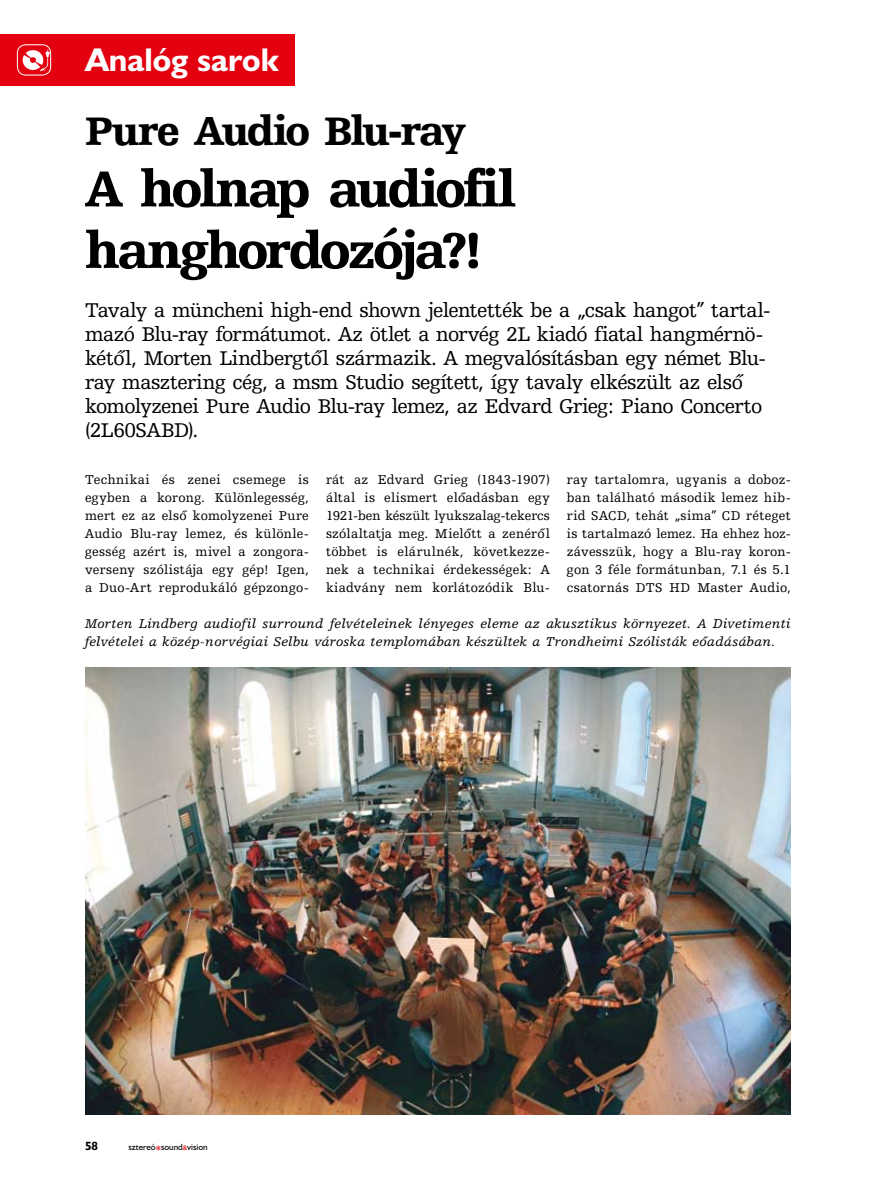
<style>
.page{position:relative;width:893px;height:1191px;background:#fff}
.page>*{position:absolute;margin:0;border:0;box-sizing:border-box;transform-origin:0 0}
.t1{font:52.5px/61.5px "Humanist Slabserif 712 Blk PFL";letter-spacing:-.07em;color:#000}
.t2{font:42px "Humanist Slabserif 712 Blk PFL";letter-spacing:-.06em;color:#000}
.t3{font:700 33px "Humanist 521 PFL";color:#fff}
.t4{font:21px/24px "Humanist Slabserif 712 PFL";letter-spacing:-.025em;color:#000}
.t5{font:13.5px/18px "Humanist Slabserif 712 PFL";letter-spacing:.02em;color:#000;text-align:justify}
.t6{font:italic 13.5px/18px "Humanist Slabserif 712 PFL";letter-spacing:.03em;color:#000}
.t7{font:700 12px "Humanist 521 PFL";color:#000}
.t8{font:9px "Humanist 521 PFL";color:#000}
.s1{font-size:12px;color:#e3000f}
.s2{font-size:6.75px;color:#e3000f}
</style>
<div class="page">
<div style="left:0;top:34px;width:295px;height:51px;background:#e3000f"></div>
<img style="left:85px;top:668px;width:706px;height:446px">
<img style="left:17px;top:45px;width:34px;height:30px">
<div style="left:17px;top:44px;width:34px;height:31px;border:1px solid #fff;border-radius:9px"></div>
<h3 class="t3" style="left:85px;top:39px;width:195px">Analóg sarok</h3>
<h2 class="t2" style="left:85px;top:105px;width:383px">Pure Audio Blu-ray</h2>
<h1 class="t1" style="left:85px;top:157px;width:433px">A holnap audiofil hanghordozója?!</h1>
<p class="t4" style="left:85px;top:298px;width:687px">Tavaly a müncheni high-end shown jelentették be a „csak hangot” tartal&shy;mazó Blu-ray formátumot. Az ötlet a norvég 2L kiadó fiatal hangmérnö&shy;kétől, Morten Lindbergtől származik. A megvalósításban egy német Blu&shy;ray masztering cég, a msm Studio segített, így tavaly elkészült az első komolyzenei Pure Audio Blu-ray lemez, az Edvard Grieg: Piano Concerto (2L60SABD).</p>
<p class="t5" style="left:85px;top:470px;width:225px">Technikai és zenei csemege is egyben a korong. Különlegesség, mert ez az első komolyzenei Pure Audio Blu-ray lemez, és különle&shy;gesség azért is, mivel a zongora&shy;verseny szólistája egy gép! Igen, a Duo-Art reprodukáló gépzongo-</p>
<p class="t5" style="left:326px;top:470px;width:225px">rát az Edvard Grieg (1843-1907) által is elismert előadásban egy 1921-ben készült lyukszalag-tekercs szólaltatja meg. Mielőtt a zenéről többet is elárulnék, következze&shy;nek a technikai érdekességek: A kiadvány nem korlátozódik Blu-</p>
<p class="t5" style="left:567px;top:470px;width:225px">ray tartalomra, ugyanis a doboz&shy;ban található második lemez hib&shy;rid SACD, tehát „sima” CD réteget is tartalmazó lemez. Ha ehhez hoz&shy;závesszük, hogy a Blu-ray koron&shy;gon 3 féle formátunban, 7.1 és 5.1 csatornás DTS HD Master Audio,</p>
<p class="t6" style="left:85px;top:614px;width:707px">Morten Lindberg audiofil surround felvételeinek lényeges eleme az akusztikus környezet. A Divetimenti felvételei a közép-norvégiai Selbu városka templomában készültek a Trondheimi Szólisták eőadásában.</p>
<p class="t7" style="left:85px;top:1138px;width:15px">58</p>
<p class="t8" style="left:129px;top:1141px;width:81px">sztereó<span class="s1">*</span>sound<span class="s2">&amp;</span>vision</p>
</div>
